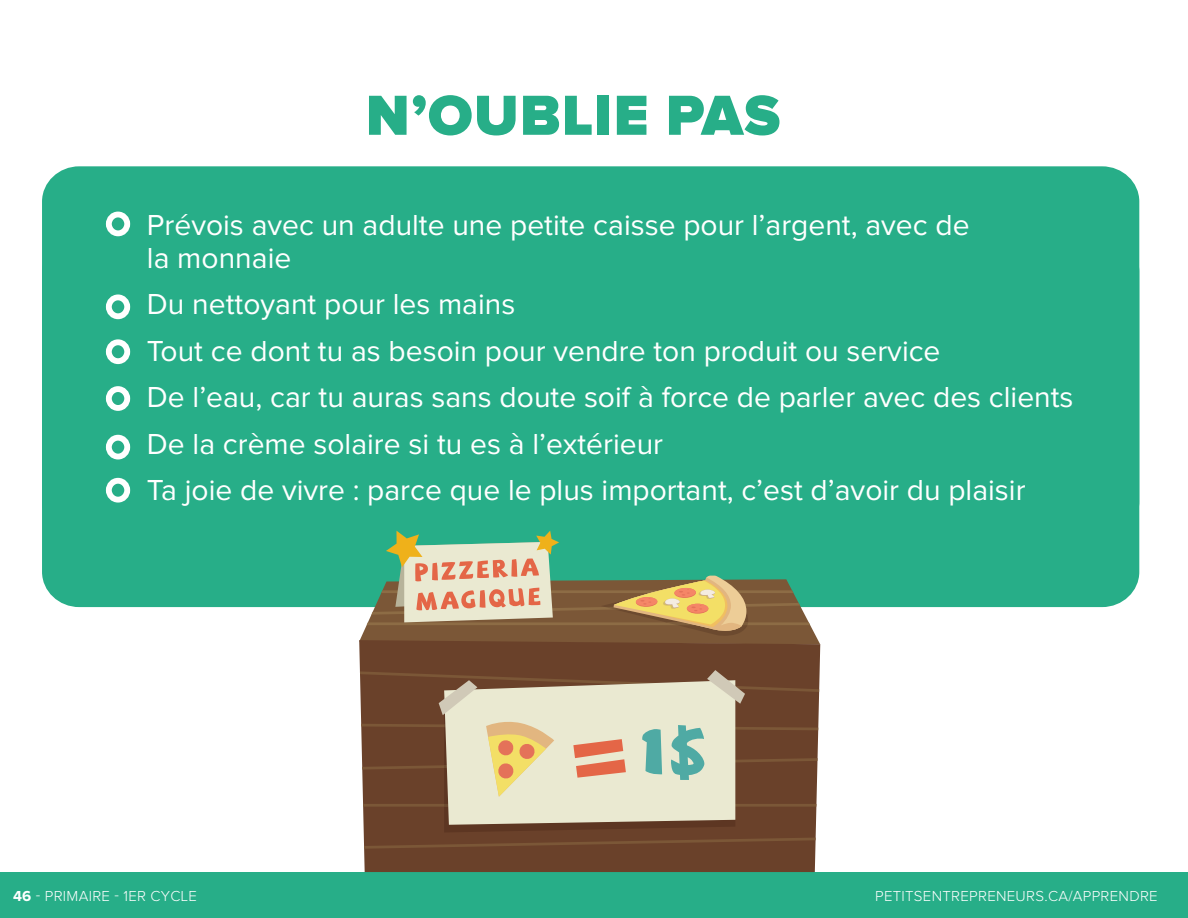
<style>
.page{position:relative;width:1188px;height:918px;background:#fff}
.page>*{position:absolute;margin:0;border:0;box-sizing:border-box;transform-origin:0 0}
.titre_bleu{font:900 58.5px "Proxima Nova";letter-spacing:.02em;color:#27ae88}
.titre_bleu-2{font:30px/33px "Proxima Nova";color:#fff}
.titre_orange{font:300 15px "Proxima Nova";letter-spacing:.02em;color:#fff}
.s1{font-weight:700}
</style>
<div class="page">
<div style="left:42px;top:236px;width:1097px;height:371px;background:#27ae88;border-radius:36px"></div>
<div style="left:42px;top:166px;width:1097px;height:371px;background:#27ae88;border-radius:36px"></div>
<div style="left:0;top:872px;width:1188px;height:46px;background:#27ae88"></div>
<div style="left:106px;top:212px;width:24px;height:24px;border:6px solid #fff;border-radius:50%"></div>
<div style="left:106px;top:386px;width:24px;height:25px;border:6px solid #fff;border-radius:50%"></div>
<div style="left:106px;top:294px;width:24px;height:25px;border:6px solid #fff;border-radius:50%"></div>
<div style="left:106px;top:435px;width:24px;height:24px;border:6px solid #fff;border-radius:50%"></div>
<div style="left:106px;top:339px;width:24px;height:25px;border:6px solid #fff;border-radius:50%"></div>
<div style="left:106px;top:478px;width:24px;height:25px;border:6px solid #fff;border-radius:50%"></div>
<div style="left:359px;top:644px;width:461px;height:228px;background:#6a412a"></div>
<svg style="left:360px;top:671px;width:459px;height:178px;background:#6e462f"></svg>
<svg style="left:444px;top:825px;width:291px;height:7px;background:#613924"></svg>
<svg style="left:439px;top:670px;width:306px;height:155px;background:#cfc5aa"></svg>
<svg style="left:359px;top:531px;width:461px;height:113px"></svg>
<p class="titre_bleu" style="left:366px;top:89px;width:416px">N’OUBLIE PAS</p>
<p class="titre_bleu-2" style="left:147px;top:210px;width:824px">Prévois avec un adulte une petite caisse pour l’argent, avec de la monnaie</p>
<p class="titre_bleu-2" style="left:147px;top:289px;width:370px">Du nettoyant pour les mains</p>
<p class="titre_bleu-2" style="left:147px;top:336px;width:795px">Tout ce dont tu as besoin pour vendre ton produit ou service</p>
<p class="titre_bleu-2" style="left:147px;top:382px;width:928px">De l’eau, car tu auras sans doute soif à force de parler avec des clients</p>
<p class="titre_bleu-2" style="left:147px;top:429px;width:518px">De la crème solaire si tu es à l’extérieur</p>
<p class="titre_bleu-2" style="left:147px;top:475px;width:880px">Ta joie de vivre : parce que le plus important, c’est d’avoir du plaisir</p>
<p class="titre_orange" style="left:13px;top:890px;width:185px"><span class="s1">46</span> - PRIMAIRE - 1ER CYCLE</p>
<p class="titre_orange" style="left:875px;top:890px;width:284px">PETITSENTREPRENEURS.CA/APPRENDRE</p>
</div>
